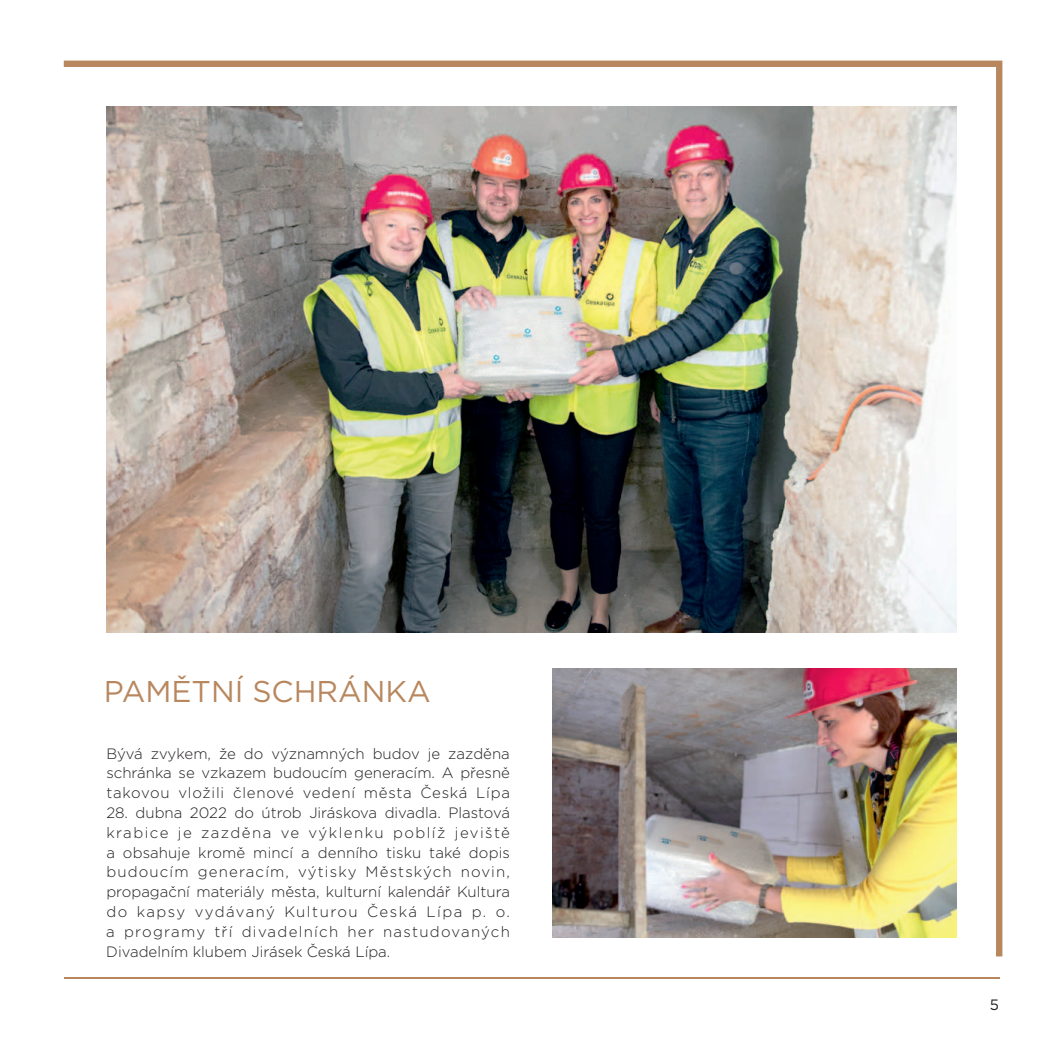
<style>
.page{position:relative;width:1063px;height:1063px;background:#fff}
.page>*{position:absolute;margin:0;border:0;box-sizing:border-box;transform-origin:0 0}
.t1{font:30px "Gotham";color:#b8875e}
.t2{font:300 15px/19.8px "Gotham";letter-spacing:.035em;color:#231f20;text-align:justify}
.t3{font:15px "Gotham";color:#231f20}
</style>
<div class="page">
<img style="left:63px;top:60px;width:940px;height:897px">
<hr style="left:64px;top:977px;width:935px;height:1px;background:#b8875e">
<img style="left:553px;top:668px;width:404px;height:270px">
<h1 class="t1" style="left:104px;top:672px;width:329px">PAMĚTNÍ SCHRÁNKA</h1>
<p class="t2" style="left:106px;top:743px;width:405px">Bývá zvykem, že do významných budov je zazděna schránka se vzkazem budoucím generacím. A přesně takovou vložili členové vedení města Česká Lípa</p>
<p class="t2" style="left:106px;top:802px;width:405px">28. dubna 2022 do útrob Jiráskova divadla. Plastová krabice je zazděna ve výklenku poblíž jeviště a obsahuje kromě mincí a denního tisku také dopis budoucím generacím, výtisky Městských novin, propagační materiály města, kulturní kalendář Kultura do kapsy vydávaný Kulturou Česká Lípa p. o. a programy tří divadelních her nastudovaných Divadelním klubem Jirásek Česká Lípa.</p>
<p class="t3" style="left:990px;top:995px;width:11px">5</p>
</div>
